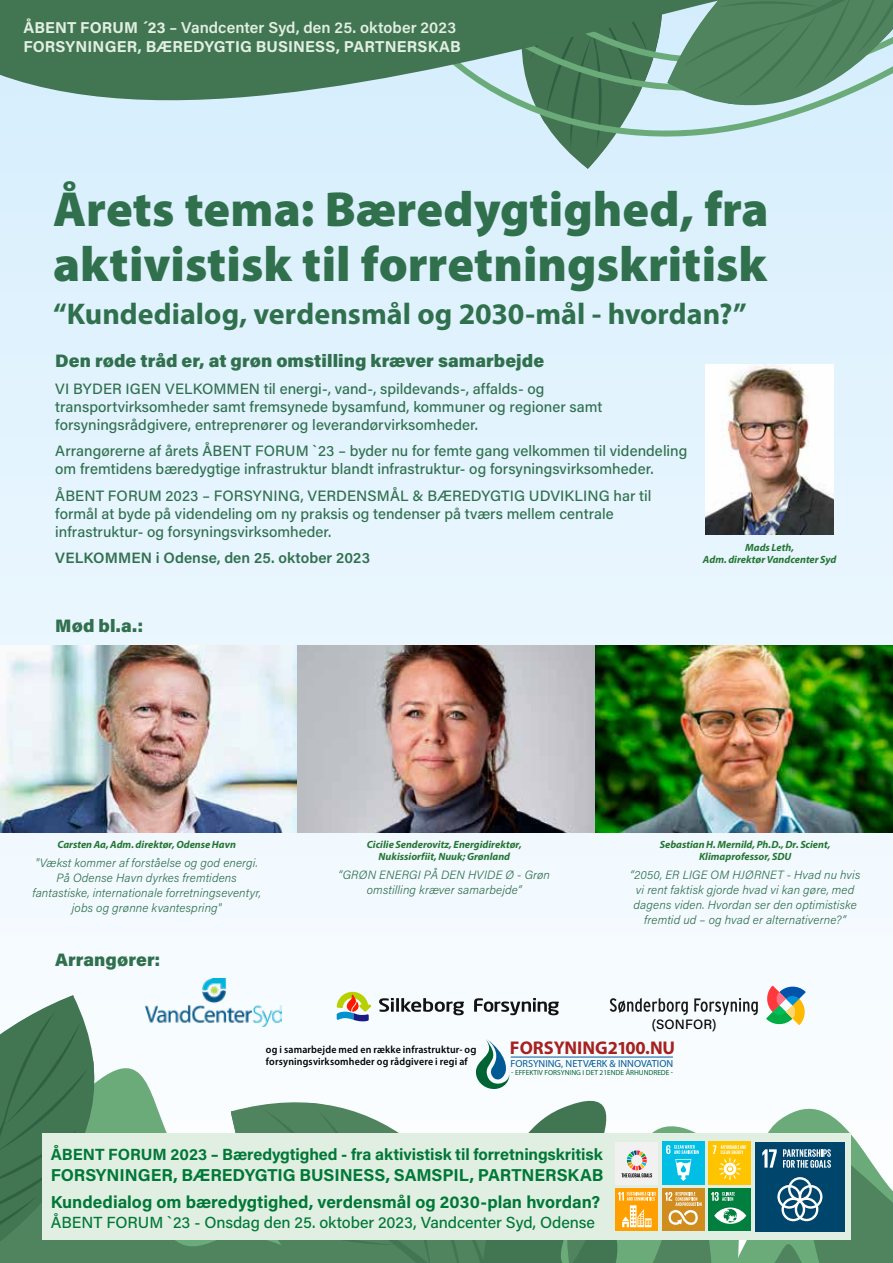
<style>
.page{position:relative;width:893px;height:1263px;background:#fff}
.page>*{position:absolute;margin:0;border:0;box-sizing:border-box;transform-origin:0 0}
.t1{font:900 49.5px/55.1px "Myriad Pro";color:#30704d}
.t2{font:700 30px "Myriad Pro";color:#30704d}
.t3{font:700 18.45px "Myriad Pro";color:#ab2321}
.t4{font:900 18px "Acumin Pro";letter-spacing:.005em;color:#30704d}
.t5{font:700 17.25px/27.3px "Acumin Pro";color:#007837}
.t6{font:700 16.2px "Acumin Pro";letter-spacing:-.005em;color:#007837}
.t7{font:500 16.05px "Acumin Pro";letter-spacing:-.005em;color:#007837}
.t8{font:700 15.75px/18.8px "Acumin Pro";letter-spacing:.01em;color:#e1efe2}
.t9{font:500 15px/18px "Acumin Pro";letter-spacing:.005em;color:#30704d}
.t10{font:600 15px "Acumin Pro";letter-spacing:.01em;color:#30704d}
.t11{font:500 13.5px "Acumin Pro";letter-spacing:.01em;color:#000}
.t12{font:italic 300 12px/15px "Acumin Pro";letter-spacing:.01em;color:#30704d;text-align:center}
.t13{font:italic 700 10.5px/12px "Myriad Pro";color:#247633;text-align:center}
.t14{font:600 10.5px/12px "Myriad Pro";letter-spacing:.015em;color:#000;scale:.95 1}
.t15{font:10.35px "Myriad Pro";color:#005d95}
.t16{font:7.35px "Myriad Pro";color:#006533}
.s1{font-weight:600}
</style>
<div class="page">
<div style="left:0;top:0;width:893px;height:1263px;background:linear-gradient(to right,#eaf6fe,#ebf6fd)"></div>
<img style="left:0;top:645px;width:893px;height:187px">
<svg style="left:610px;top:998px;width:78px;height:17px"></svg>
<svg style="left:694px;top:998px;width:25px;height:17px"></svg>
<svg style="left:765px;top:985px;width:41px;height:2px"></svg>
<img style="left:145px;top:979px;width:137px;height:47px">
<svg style="left:474px;top:998px;width:85px;height:17px"></svg>
<svg style="left:379px;top:998px;width:85px;height:17px"></svg>
<svg style="left:337px;top:992px;width:34px;height:29px"></svg>
<svg style="left:719px;top:987px;width:174px;height:51px"></svg>
<svg style="left:156px;top:1028px;width:223px;height:81px"></svg>
<svg style="left:231px;top:1068px;width:244px;height:195px"></svg>
<svg style="left:156px;top:1109px;width:236px;height:154px;fill:#4f845e"></svg>
<svg style="left:0;top:995px;width:156px;height:268px"></svg>
<svg style="left:0;top:0;width:893px;height:348px;background:#c2dbdf"></svg>
<svg style="left:443px;top:0;width:450px;height:169px;background:#89b0a2"></svg>
<div style="left:42px;top:1133px;width:809px;height:107px;background:#e1efe2"></div>
<svg style="left:475px;top:1038px;width:418px;height:225px"></svg>
<img style="left:706px;top:364px;width:127px;height:170px">
<p class="t8" style="left:23px;top:17px;width:439px">ÅBENT FORUM ´23 <span class="s1">– Vandcenter Syd, den 25. oktober 2023<br></span>FORSYNINGER, BÆREDYGTIG BUSINESS, PARTNERSKAB</p>
<h1 class="t1" style="left:53px;top:180px;width:717px">Årets tema: Bæredygtighed, fra aktivistisk til forretningskritisk</h1>
<h2 class="t2" style="left:53px;top:294px;width:695px">“Kundedialog, verdensmål og 2030-mål - hvordan?”</h2>
<p class="t4" style="left:55px;top:348px;width:490px">Den røde tråd er, at grøn omstilling kræver samarbejde</p>
<p class="t9" style="left:55px;top:379px;width:549px">VI BYDER IGEN VELKOMMEN til energi-, vand-, spildevands-, affalds- og transportvirksomheder samt fremsynede bysamfund, kommuner og regioner samt forsyningsrådgivere, entreprenører og leverandørvirksomheder.</p>
<p class="t9" style="left:55px;top:441px;width:634px">Arrangørerne af årets ÅBENT FORUM `23 – byder nu for femte gang velkommen til videndeling om fremtidens bæredygtige infrastruktur blandt infrastruktur- og forsyningsvirksomheder.</p>
<p class="t9" style="left:55px;top:486px;width:598px">ÅBENT FORUM 2023 – FORSYNING, VERDENSMÅL &amp; BÆREDYGTIG UDVIKLING har til formål at byde på videndeling om ny praksis og tendenser på tværs mellem centrale infrastruktur- og forsyningsvirksomheder.</p>
<p class="t10" style="left:55px;top:547px;width:316px">VELKOMMEN i Odense, den 25. oktober 2023</p>
<p class="t13" style="left:703px;top:541px;width:135px">Mads Leth,<br>Adm. direktør Vandcenter Syd</p>
<p class="t4" style="left:55px;top:613px;width:90px">Mød bl.a.:</p>
<p class="t13" style="left:57px;top:838px;width:180px">Carsten Aa, Adm. direktør, Odense Havn</p>
<p class="t12" style="left:32px;top:855px;width:230px">"Vækst kommer af forståelse og god energi.<br>På Odense Havn dyrkes fremtidens fantastiske, internationale forretningseventyr, jobs og grønne kvantespring"</p>
<p class="t4" style="left:55px;top:947px;width:107px">Arrangører:</p>
<p class="t13" style="left:367px;top:838px;width:156px">Cicilie Senderovitz, Energidirektør,<br>Nukissiorfiit, Nuuk; Grønland</p>
<p class="t12" style="left:339px;top:867px;width:213px">“GRØN ENERGI PÅ DEN HVIDE Ø - Grøn omstilling kræver samarbejde”</p>
<p class="t13" style="left:660px;top:838px;width:172px">Sebastian H. Mernild, Ph.D., Dr. Scient,<br>Klimaprofessor, SDU</p>
<p class="t12" style="left:630px;top:867px;width:232px">“2050, ER LIGE OM HJØRNET - Hvad nu hvis vi rent faktisk gjorde hvad vi kan gøre, med dagens viden. Hvordan ser den optimistiske fremtid ud – og hvad er alternativerne?”</p>
<p class="t11" style="left:652px;top:1014px;width:66px">(SONFOR)</p>
<p class="t14" style="left:266px;top:1043px;width:223px">og i samarbejde med en række infrastruktur- og forsyningsvirksomheder og rådgivere i regi af</p>
<p class="t3" style="left:510px;top:1036px;width:167px">FORSYNING2100.NU</p>
<p class="t15" style="left:510px;top:1057px;width:164px">FORSYNING, NETVÆRK &amp; INNOVATION</p>
<p class="t16" style="left:511px;top:1068px;width:163px">- EFFEKTIV FORSYNING I DET 21ENDE ÅRHUNDREDE -</p>
<p class="t6" style="left:51px;top:1143px;width:553px">ÅBENT FORUM 2023 – Bæredygtighed - fra aktivistisk til forretningskritisk</p>
<p class="t5" style="left:51px;top:1160px;width:554px">FORSYNINGER, BÆREDYGTIG BUSINESS, SAMSPIL, PARTNERSKAB<br>Kundedialog om bæredygtighed, verdensmål og 2030-plan hvordan?</p>
<p class="t7" style="left:51px;top:1211px;width:546px">ÅBENT FORUM `23 - Onsdag den 25. oktober 2023, Vandcenter Syd, Odense</p>
</div>
